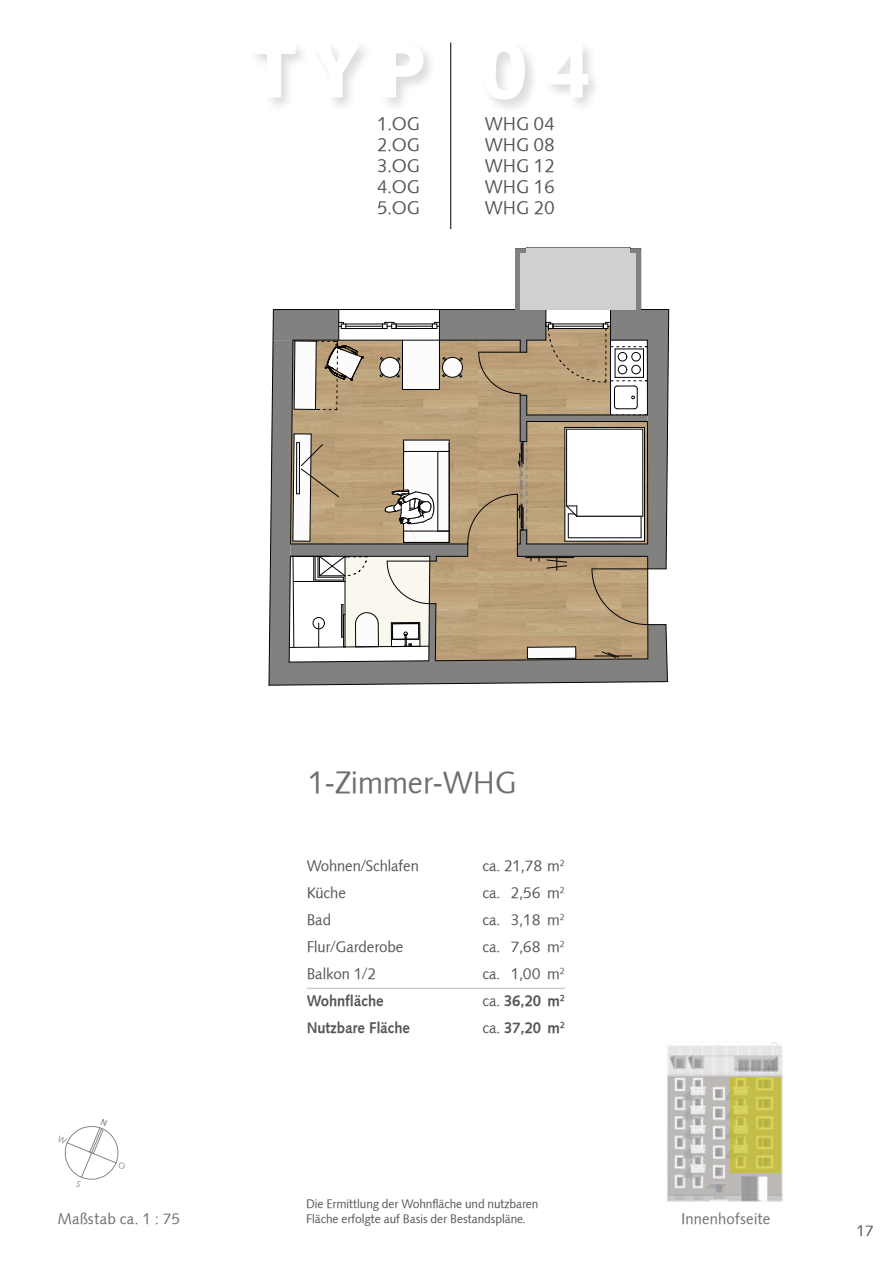
<style>
.page{position:relative;width:893px;height:1263px;background:#fff}
.page>*{position:absolute;margin:0;border:0;box-sizing:border-box;transform-origin:0 0}
.t1{font:900 75px "Symphony";color:#fff}
.t2{font:30px "Symphony";color:#6f6f6e}
.t3{font:18px "Symphony";color:#565656}
.t4{font:15px "Symphony";color:#565656}
.t5{font:700 15px "Symphony";color:#565656}
.t6{font:15px "Symphony";letter-spacing:.015em;color:#6f6f6e}
.t7{font:12px/15px "Symphony";color:#565656}
.s1{font-weight:400}
</style>
<div class="page">
<div style="left:249px;top:39px;width:354px;height:76px;background:#000;opacity:.3"></div>
<hr style="left:450px;top:43px;width:1px;height:186px;background:#000">
<hr style="left:515px;top:249px;width:1px;height:60px;background:#030304">
<svg style="left:630px;top:247px;width:11px;height:2px"></svg>
<svg style="left:269px;top:309px;width:400px;height:376px"></svg>
<hr style="left:516px;top:249px;width:10px;height:4px;background:#818180">
<hr style="left:516px;top:253px;width:4px;height:57px;background:#818180">
<hr style="left:630px;top:249px;width:11px;height:4px;background:#818180">
<div style="left:636px;top:253px;width:5px;height:57px;background:#818180"></div>
<div style="left:520px;top:253px;width:116px;height:56px;background:#cfd0d0"></div>
<div style="left:526px;top:248px;width:104px;height:6px;background:#cfd0d0"></div>
<img style="left:667px;top:1042px;width:116px;height:160px">
<svg style="left:730px;top:1077px;width:51px;height:95px;fill:#c4bd49"></svg>
<hr style="left:307px;top:988px;width:258px;height:1px;background:#bbbcbd">
<svg style="left:64px;top:1126px;width:55px;height:54px"></svg>
<h1 class="t1" style="left:251px;top:23px;width:342px">TYP 04</h1>
<p class="t3" style="left:377px;top:113px;width:44px">1.OG</p>
<p class="t3" style="left:485px;top:113px;width:71px">WHG 04</p>
<p class="t3" style="left:377px;top:134px;width:44px">2.OG</p>
<p class="t3" style="left:485px;top:134px;width:71px">WHG 08</p>
<p class="t3" style="left:377px;top:155px;width:45px">3.OG</p>
<p class="t3" style="left:485px;top:155px;width:71px">WHG 12</p>
<p class="t3" style="left:377px;top:176px;width:44px">4.OG</p>
<p class="t3" style="left:485px;top:176px;width:71px">WHG 16</p>
<p class="t3" style="left:377px;top:197px;width:44px">5.OG</p>
<p class="t3" style="left:485px;top:197px;width:71px">WHG 20</p>
<h2 class="t2" style="left:307px;top:764px;width:211px">1-Zimmer-WHG</h2>
<p class="t4" style="left:307px;top:856px;width:114px">Wohnen/Schlafen</p>
<p class="t4" style="left:482px;top:856px;width:84px">ca. 21,78 m<sup>2</sup></p>
<p class="t4" style="left:307px;top:883px;width:41px">Küche</p>
<p class="t4" style="left:482px;top:883px;width:84px">ca. 2,56 m<sup>2</sup></p>
<p class="t4" style="left:307px;top:910px;width:26px">Bad</p>
<p class="t4" style="left:482px;top:910px;width:84px">ca. 3,18 m<sup>2</sup></p>
<p class="t4" style="left:307px;top:937px;width:98px">Flur/Garderobe</p>
<p class="t4" style="left:482px;top:937px;width:84px">ca. 7,68 m<sup>2</sup></p>
<p class="t4" style="left:307px;top:964px;width:71px">Balkon 1/2</p>
<p class="t4" style="left:482px;top:964px;width:84px">ca. 1,00 m<sup>2</sup></p>
<p class="t5" style="left:307px;top:991px;width:78px">Wohnfläche</p>
<p class="t5" style="left:482px;top:991px;width:84px"><span class="s1">ca.</span> 36,20 m<sup>2</sup></p>
<p class="t5" style="left:307px;top:1018px;width:105px">Nutzbare Fläche</p>
<p class="t5" style="left:482px;top:1018px;width:84px"><span class="s1">ca.</span> 37,20 m<sup>2</sup></p>
<p class="t7" style="left:306px;top:1197px;width:234px">Die Ermittlung der Wohnfläche und nutzbaren<br>Fläche erfolgte auf Basis der Bestandspläne.</p>
<p class="t6" style="left:58px;top:1209px;width:124px">Maßstab ca. 1 : 75</p>
<p class="t6" style="left:681px;top:1209px;width:91px">Innenhofseite</p>
<p class="t4" style="left:856px;top:1222px;width:19px">17</p>
</div>
